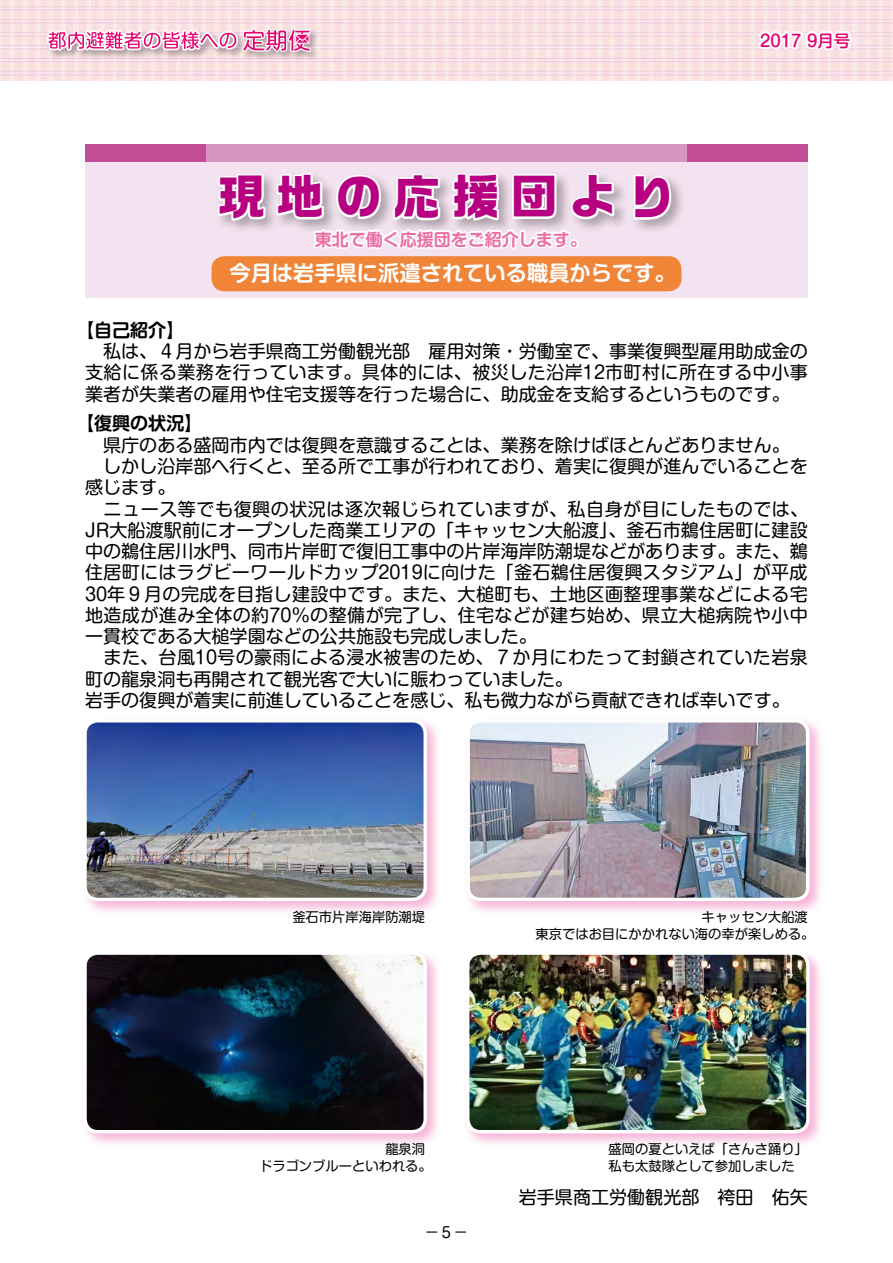
<style>
.page{position:relative;width:893px;height:1263px;background:#fff}
.page>*{position:absolute;margin:0;border:0;box-sizing:border-box;transform-origin:0 0}
.t1{font:700 46.8px "Ro G San Srf Std";letter-spacing:.25em;color:#b60081}
.t2{font:700 21.3px "Shin M Go Pro De";color:#fff}
.t3{font:18px/21.3px "Shin M Go Pro";color:#000;text-align:justify}
.t4{font:700 18px "Shin M Go Pro De";color:#000}
.t5{font:700 16.95px "Shin M Go Pro De";color:#eb6ea5}
.t6{font:500 16.5px "Shin M Go Pro";color:#e5006e}
.t7{font:14.85px "Shin M Go Pro";color:#000}
.t8{font:13.35px/17px "Shin M Go Pro";color:#000}
</style>
<div class="page">
<img style="left:0;top:0;width:893px;height:81px">
<div style="left:45px;top:27px;width:275px;height:34px;background:#000;opacity:.3"></div>
<svg style="left:755px;top:29px;width:99px;height:24px"></svg>
<div style="left:85px;top:145px;width:723px;height:153px;background:#f3e2ef"></div>
<div style="left:215px;top:170px;width:471px;height:66px;background:#000;opacity:.3"></div>
<svg style="left:631px;top:172px;width:42px;height:50px"></svg>
<svg style="left:47px;top:29px;width:569px;height:232px"></svg>
<div style="left:212px;top:256px;width:469px;height:35px;background:#f08437;border-radius:13px"></div>
<div style="left:206px;top:145px;width:481px;height:17px;background:#d796c0"></div>
<div style="left:85px;top:145px;width:121px;height:17px;background:#c24d97"></div>
<div style="left:687px;top:145px;width:121px;height:17px;background:#c24d97"></div>
<div style="left:80px;top:948px;width:362px;height:200px;background:#e4007f;opacity:.3"></div>
<img style="left:85px;top:953px;width:340px;height:179px">
<div style="left:83px;top:951px;width:344px;height:182px;border:3px solid #fff;border-radius:13px"></div>
<div style="left:463px;top:948px;width:362px;height:200px;background:#e4007f;opacity:.3"></div>
<img style="left:468px;top:953px;width:340px;height:179px">
<div style="left:466px;top:951px;width:344px;height:182px;border:3px solid #fff;border-radius:13px"></div>
<div style="left:80px;top:716px;width:362px;height:200px;background:#e4007f;opacity:.3"></div>
<img style="left:85px;top:721px;width:340px;height:178px">
<div style="left:83px;top:719px;width:344px;height:182px;border:3px solid #fff;border-radius:13px"></div>
<div style="left:463px;top:716px;width:362px;height:200px;background:#e4007f;opacity:.3"></div>
<img style="left:470px;top:721px;width:336px;height:178px">
<div style="left:466px;top:719px;width:344px;height:182px;border:3px solid #fff;border-radius:13px"></div>
<div style="left:425px;top:1230px;width:14px;height:4px;border:3px solid #fff"></div>
<div style="left:454px;top:1230px;width:14px;height:4px;border:3px solid #fff"></div>
<h1 class="t1" style="left:218px;top:164px;width:458px">現地の応援団より</h1>
<p class="t5" style="left:315px;top:225px;width:274px">東北で働く応援団をご紹介します。</p>
<p class="t2" style="left:229px;top:256px;width:448px">今月は岩手県に派遣されている職員からです。</p>
<p class="t6" style="left:760px;top:27px;width:92px">2017 9月号</p>
<p class="t4" style="left:76px;top:315px;width:110px">【自己紹介】</p>
<p class="t3" style="left:85px;top:339px;width:724px">　私は、４月から岩手県商工労働観光部　雇用対策・労働室で、事業復興型雇用助成金の支給に係る業務を行っています。具体的には、被災した沿岸12市町村に所在する中小事業者が失業者の雇用や住宅支援等を行った場合に、助成金を支給するというものです。</p>
<p class="t4" style="left:76px;top:409px;width:128px">【復興の状況】</p>
<p class="t3" style="left:85px;top:432px;width:724px;text-align:left">　県庁のある盛岡市内では復興を意識することは、業務を除けばほとんどありません。　しかし沿岸部へ行くと、至る所で工事が行われており、着実に復興が進んでいることを感じます。<br>　ニュース等でも復興の状況は逐次報じられていますが、私自身が目にしたものでは、JR大船渡駅前にオープンした商業エリアの「キャッセン大船渡」、釜石市鵜住居町に建設中の鵜住居川水門、同市片岸町で復旧工事中の片岸海岸防潮堤などがあります。また、鵜住居町にはラグビーワールドカップ2019に向けた「釜石鵜住居復興スタジアム」が平成30年９月の完成を目指し建設中です。また、大槌町も、土地区画整理事業などによる宅地造成が進み全体の約70％の整備が完了し、住宅などが建ち始め、県立大槌病院や小中一貫校である大槌学園などの公共施設も完成しました。<br>　また、台風10号の豪雨による浸水被害のため、７か月にわたって封鎖されていた岩泉町の龍泉洞も再開されて観光客で大いに賑わっていました。<br>岩手の復興が着実に前進していることを感じ、私も微力ながら貢献できれば幸いです。</p>
<p class="t8" style="left:292px;top:906px;width:134px">釜石市片岸海岸防潮堤</p>
<p class="t8" style="left:535px;top:906px;width:281px;text-indent:166px">キャッセン大船渡東京ではお目にかかれない海の幸が楽しめる。</p>
<p class="t8" style="left:259px;top:1139px;width:174px;text-indent:126px">龍泉洞ドラゴンブルーといわれる。</p>
<p class="t8" style="left:609px;top:1139px;width:201px">盛岡の夏といえば「さんさ踊り」私も太鼓隊として参加しました</p>
<p class="t7" style="left:425px;top:1220px;width:45px">− 5 −</p>
<p class="t3" style="left:519px;top:1185px;width:291px">岩手県商工労働観光部　袴田　佑矢</p>
</div>
